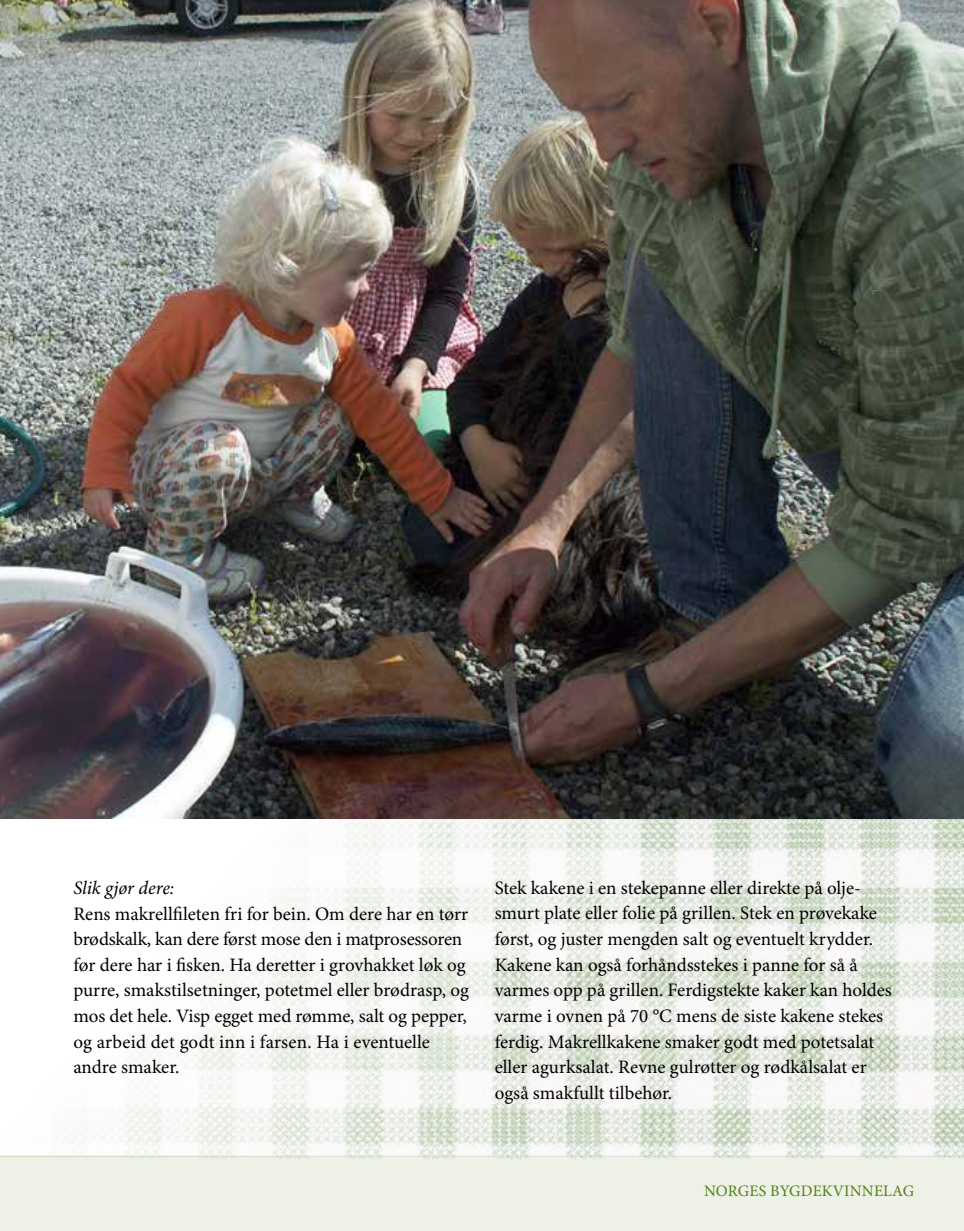
<style>
.page{position:relative;width:964px;height:1231px;background:#fff}
.page>*{position:absolute;margin:0;border:0;box-sizing:border-box;transform-origin:0 0}
.t1{font:19px/25.6px "Minion Pro";color:#000}
.t2{font:italic 19px "Minion Pro";letter-spacing:-.005em;color:#000}
.t3{font:16px "Minion Pro";letter-spacing:.01em;color:#52801a}
</style>
<div class="page">
<div style="left:0;top:1158px;width:964px;height:72px;background:#edf1e6"></div>
<img style="left:0;top:818px;width:964px;height:340px">
<img style="left:0;top:0;width:964px;height:818px">
<p class="t2" style="left:73px;top:876px;width:103px">Slik gjør dere:</p>
<p class="t1" style="left:73px;top:901px;width:397px">Rens makrellfileten fri for bein. Om dere har en tørr brødskalk, kan dere først mose den i matprosessoren før dere har i fisken. Ha deretter i grovhakket løk og purre, smakstilsetninger, potetmel eller brødrasp, og mos det hele. Visp egget med rømme, salt og pepper, og arbeid det godt inn i farsen. Ha i eventuelle andre smaker.</p>
<p class="t1" style="left:495px;top:875px;width:399px">Stek kakene i en stekepanne eller direkte på olje&shy;smurt plate eller folie på grillen. Stek en prøvekake først, og juster mengden salt og eventuelt krydder.<br>Kakene kan også forhåndsstekes i panne for så å varmes opp på grillen. Ferdigstekte kaker kan holdes varme i ovnen på 70 °C mens de siste kakene stekes ferdig. Makrellkakene smaker godt med potetsalat eller agurksalat. Revne gulrøtter og rødkålsalat er også smakfullt tilbehør.</p>
<p class="t3" style="left:704px;top:1181px;width:212px">NORGES BYGDEKVINNELAG</p>
</div>
